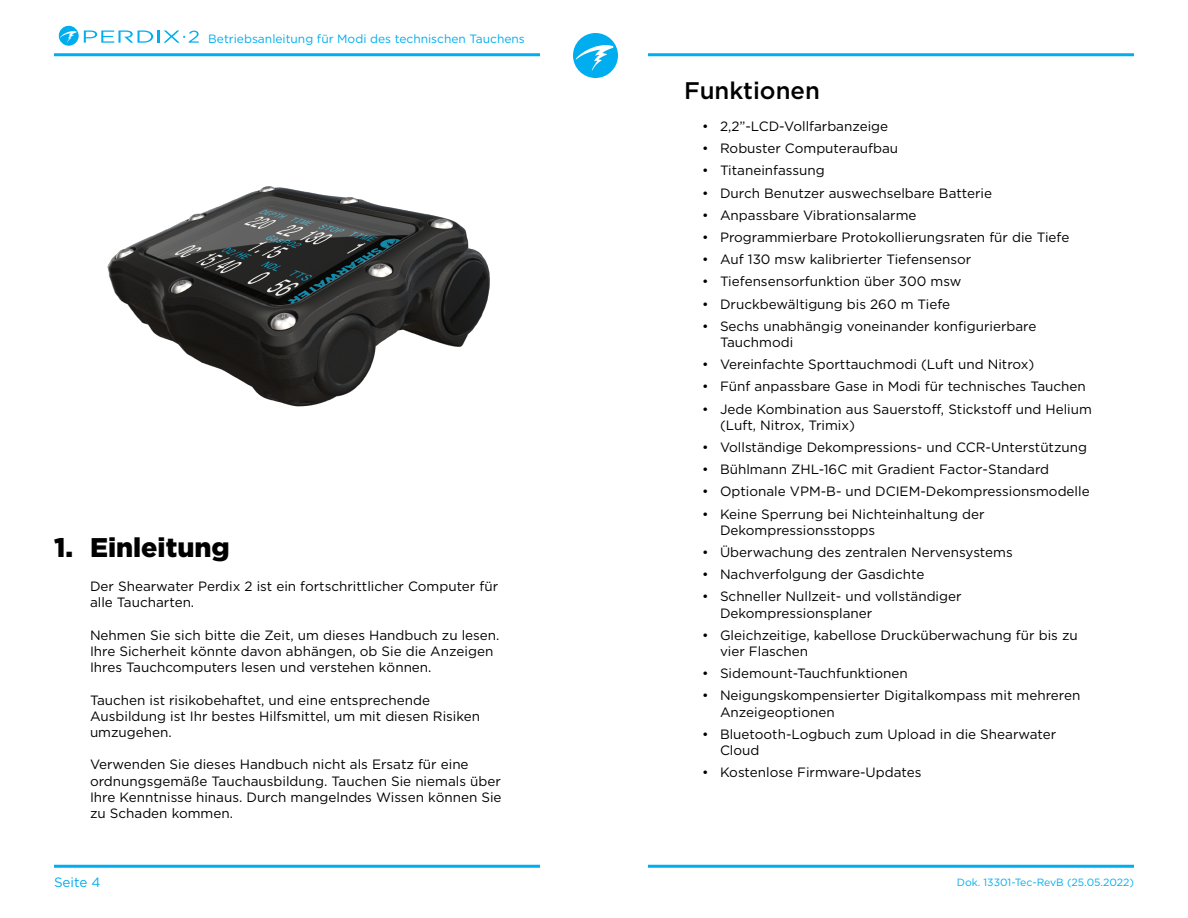
<style>
.page{position:relative;width:1188px;height:918px;background:#fff}
.page>*{position:absolute;margin:0;border:0;box-sizing:border-box;transform-origin:0 0}
.t1{font:900 27px "Gotham HTF";color:#000}
.Body_Text{font:500 24px "Gotham HTF";color:#000}
.Body_Text-2{font:13.5px/16.2px "Gotham HTF";color:#000}
.t2{font:13.5px "Gotham HTF";color:#00aeef}
.t3{font:12px "Gotham HTF";color:#00aeef}
.t4{font:10.5px "Gotham HTF";color:#00aeef}
</style>
<div class="page">
<hr style="left:54px;top:53px;width:486px;height:3px;background:#00aeef">
<hr style="left:648px;top:53px;width:486px;height:3px;background:#00aeef">
<hr style="left:54px;top:865px;width:486px;height:3px;background:#00aeef">
<hr style="left:648px;top:865px;width:486px;height:3px;background:#00aeef">
<svg style="left:573px;top:33px;width:45px;height:45px"></svg>
<img style="left:107px;top:186px;width:383px;height:221px">
<svg style="left:59px;top:26px;width:140px;height:20px"></svg>
<p class="t3" style="left:208px;top:33px;width:318px">Betriebsanleitung für Modi des technischen Tauchens</p>
<p class="t1" style="left:54px;top:532px;width:177px">1. Einleitung</p>
<p class="Body_Text-2" style="left:90px;top:578px;width:410px">Der Shearwater Perdix 2 ist ein fortschrittlicher Computer für alle Taucharten.</p>
<p class="Body_Text-2" style="left:90px;top:627px;width:411px">Nehmen Sie sich bitte die Zeit, um dieses Handbuch zu lesen.<br>Ihre Sicherheit könnte davon abhängen, ob Sie die Anzeigen<br>Ihres Tauchcomputers lesen und verstehen können.</p>
<p class="Body_Text-2" style="left:90px;top:692px;width:392px">Tauchen ist risikobehaftet, und eine entsprechende<br>Ausbildung ist Ihr bestes Hilfsmittel, um mit diesen Risiken umzugehen.</p>
<p class="Body_Text-2" style="left:90px;top:756px;width:413px">Verwenden Sie dieses Handbuch nicht als Ersatz für eine ordnungsgemäße Tauchausbildung. Tauchen Sie niemals über Ihre Kenntnisse hinaus. Durch mangelndes Wissen können Sie zu Schaden kommen.</p>
<p class="Body_Text" style="left:684px;top:76px;width:137px">Funktionen</p>
<p class="Body_Text-2" style="left:702px;top:118px;width:188px">• 2,2”-LCD-Vollfarbanzeige</p>
<p class="Body_Text-2" style="left:702px;top:140px;width:198px">• Robuster Computeraufbau</p>
<p class="Body_Text-2" style="left:702px;top:162px;width:124px">• Titaneinfassung</p>
<p class="Body_Text-2" style="left:702px;top:184px;width:292px">• Durch Benutzer auswechselbare Batterie</p>
<p class="Body_Text-2" style="left:702px;top:207px;width:216px">• Anpassbare Vibrationsalarme</p>
<p class="Body_Text-2" style="left:702px;top:229px;width:369px">• Programmierbare Protokollierungsraten für die Tiefe</p>
<p class="Body_Text-2" style="left:702px;top:251px;width:271px">• Auf 130 msw kalibrierter Tiefensensor</p>
<p class="Body_Text-2" style="left:702px;top:273px;width:261px">• Tiefensensorfunktion über 300 msw</p>
<p class="Body_Text-2" style="left:702px;top:295px;width:250px">• Druckbewältigung bis 260 m Tiefe</p>
<p class="Body_Text-2" style="left:720px;top:318px;width:318px;text-indent:-18px">• Sechs unabhängig voneinander konfigurierbare<br>Tauchmodi</p>
<p class="Body_Text-2" style="left:702px;top:356px;width:334px">• Vereinfachte Sporttauchmodi (Luft und Nitrox)</p>
<p class="Body_Text-2" style="left:702px;top:378px;width:385px">• Fünf anpassbare Gase in Modi für technisches Tauchen</p>
<p class="Body_Text-2" style="left:720px;top:400px;width:373px;text-indent:-18px">• Jede Kombination aus Sauerstoff, Stickstoff und Helium (Luft, Nitrox, Trimix)</p>
<p class="Body_Text-2" style="left:702px;top:439px;width:387px">• Vollständige Dekompressions- und CCR-Unterstützung</p>
<p class="Body_Text-2" style="left:702px;top:461px;width:349px">• Bühlmann ZHL-16C mit Gradient Factor-Standard</p>
<p class="Body_Text-2" style="left:702px;top:483px;width:389px">• Optionale VPM-B- und DCIEM-Dekompressionsmodelle</p>
<p class="Body_Text-2" style="left:720px;top:505px;width:266px;text-indent:-18px">• Keine Sperrung bei Nichteinhaltung der<br>Dekompressionsstopps</p>
<p class="Body_Text-2" style="left:702px;top:544px;width:312px">• Überwachung des zentralen Nervensystems</p>
<p class="Body_Text-2" style="left:702px;top:566px;width:224px">• Nachverfolgung der Gasdichte</p>
<p class="Body_Text-2" style="left:720px;top:588px;width:243px;text-indent:-18px">• Schneller Nullzeit- und vollständiger<br>Dekompressionsplaner</p>
<p class="Body_Text-2" style="left:720px;top:627px;width:359px;text-indent:-18px">• Gleichzeitige, kabellose Drucküberwachung für bis zu vier Flaschen</p>
<p class="Body_Text-2" style="left:702px;top:665px;width:207px">• Sidemount-Tauchfunktionen</p>
<p class="Body_Text-2" style="left:720px;top:687px;width:362px;text-indent:-18px">• Neigungskompensierter Digitalkompass mit mehreren<br>Anzeigeoptionen</p>
<p class="Body_Text-2" style="left:720px;top:726px;width:338px;text-indent:-18px">• Bluetooth-Logbuch zum Upload in die Shearwater<br>Cloud</p>
<p class="Body_Text-2" style="left:702px;top:764px;width:221px">• Kostenlose Firmware-Updates</p>
<p class="t2" style="left:54px;top:875px;width:48px">Seite 4</p>
<p class="t4" style="left:957px;top:876px;width:179px">Dok. 13301-Tec-RevB (25.05.2022)</p>
</div>
